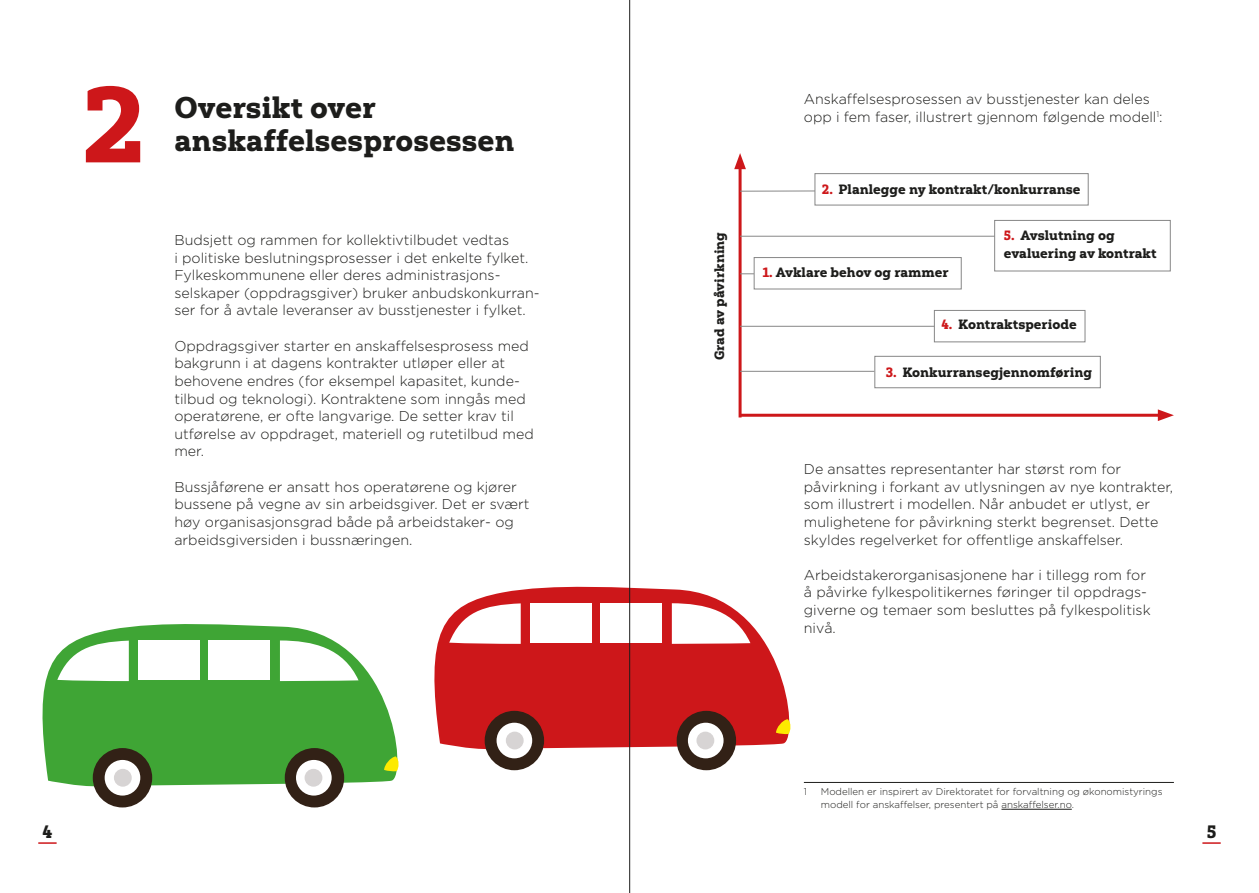
<style>
.page{position:relative;width:1259px;height:893px;background:#fff}
.page>*{position:absolute;margin:0;border:0;box-sizing:border-box;transform-origin:0 0}
.t1{font:900 expanded 107.4px "Yorkten Slab";color:#cd171a}
.t2{font:30px "Yorkten Slab Nor Bla";color:#1d1d1b}
.t3{font:18px "Yorkten Slab Nor Bla";color:#1d1d1b}
.t4{font:300 14.25px/17.7px "Gotham";color:#1d1d1b}
.t5{font:13.5px/18px "Yorkten Slab Nor Bla";color:#1d1d1b}
.t6{font:300 9.75px/12.8px "Gotham";color:#1d1d1b}
.s1{color:#cd171a}
</style>
<div class="page">
<svg style="left:38px;top:842px;width:19px;height:2px"></svg>
<svg style="left:1202px;top:842px;width:18px;height:2px"></svg>
<svg style="left:42px;top:624px;width:356px;height:163px;background:#5bb252"></svg>
<svg style="left:57px;top:641px;width:72px;height:40px"></svg>
<svg style="left:280px;top:640px;width:78px;height:41px"></svg>
<div style="left:208px;top:640px;width:62px;height:40px;background:#fff"></div>
<div style="left:139px;top:640px;width:61px;height:40px;background:#fff"></div>
<svg style="left:384px;top:756px;width:15px;height:15px"></svg>
<div style="left:285px;top:748px;width:59px;height:59px;background:#322116;border-radius:50%"></div>
<div style="left:296px;top:760px;width:36px;height:36px;background:#fff;border-radius:50%"></div>
<div style="left:304px;top:769px;width:18px;height:18px;background:#d7d4d4;border-radius:50%"></div>
<div style="left:93px;top:748px;width:59px;height:59px;background:#322116;border-radius:50%"></div>
<div style="left:105px;top:760px;width:35px;height:36px;background:#fff;border-radius:50%"></div>
<div style="left:114px;top:769px;width:18px;height:18px;background:#d7d4d4;border-radius:50%"></div>
<svg style="left:434px;top:583px;width:356px;height:167px;fill:#cd171a"></svg>
<svg style="left:449px;top:603px;width:72px;height:41px"></svg>
<svg style="left:672px;top:603px;width:78px;height:41px"></svg>
<div style="left:600px;top:603px;width:62px;height:40px;background:#fff"></div>
<div style="left:530px;top:603px;width:62px;height:40px;background:#fff"></div>
<svg style="left:776px;top:719px;width:15px;height:15px"></svg>
<div style="left:676px;top:711px;width:60px;height:59px;background:#322116;border-radius:50%"></div>
<div style="left:688px;top:723px;width:35px;height:35px;background:#fff;border-radius:50%"></div>
<div style="left:696px;top:732px;width:18px;height:17px;background:#d7d4d4;border-radius:50%"></div>
<div style="left:485px;top:711px;width:59px;height:59px;background:#322116;border-radius:50%"></div>
<div style="left:496px;top:723px;width:36px;height:35px;background:#fff;border-radius:50%"></div>
<div style="left:506px;top:732px;width:17px;height:17px;background:#d7d4d4;border-radius:50%"></div>
<hr style="left:804px;top:782px;width:370px;height:1px;background:#1d1d1b">
<hr style="left:1001px;top:809px;width:70px;height:1px;background:#1d1d1b">
<hr style="left:738px;top:163px;width:3px;height:254px;background:#cd171a">
<svg style="left:734px;top:153px;width:12px;height:16px"></svg>
<hr style="left:740px;top:191px;width:79px;height:1px;background:#878787">
<hr style="left:740px;top:371px;width:134px;height:1px;background:#878787">
<hr style="left:740px;top:326px;width:202px;height:1px;background:#878787">
<svg style="left:740px;top:274px;width:14px;height:1px"></svg>
<hr style="left:740px;top:236px;width:272px;height:1px;background:#878787">
<div style="left:814px;top:173px;width:274px;height:32px;background:#fff;border:1px solid #878787"></div>
<div style="left:754px;top:257px;width:207px;height:32px;background:#fff;border:1px solid #878787"></div>
<div style="left:994px;top:220px;width:176px;height:51px;background:#fff;border:1px solid #878787"></div>
<div style="left:934px;top:310px;width:151px;height:32px;background:#fff;border:1px solid #878787"></div>
<div style="left:874px;top:356px;width:226px;height:32px;background:#fff;border:1px solid #878787"></div>
<hr style="left:740px;top:414px;width:423px;height:3px;background:#cd171a">
<svg style="left:1157px;top:409px;width:17px;height:12px"></svg>
<hr style="left:629px;top:0;width:1px;height:893px;background:#1d1d1b">
<h1 class="t1" style="left:81px;top:58px;width:66px">2</h1>
<h2 class="t2" style="left:174px;top:88px;width:203px">Oversikt over</h2>
<h2 class="t2" style="left:174px;top:121px;width:342px">anskaffelsesprosessen</h2>
<p class="t4" style="left:174px;top:231px;width:367px">Budsjett og rammen for kollektivtilbudet vedtas<br>i politiske beslutningsprosesser i det enkelte fylket.<br>Fylkeskommunene eller deres administrasjons&shy;selskaper (oppdragsgiver) bruker anbudskonkurran&shy;ser for å avtale leveranser av busstjenester i fylket.</p>
<p class="t4" style="left:174px;top:337px;width:361px">Oppdragsgiver starter en anskaffelsesprosess med bakgrunn i at dagens kontrakter utløper eller at behovene endres (for eksempel kapasitet, kunde&shy;tilbud og teknologi). Kontraktene som inngås med operatørene, er ofte langvarige. De setter krav til utførelse av oppdraget, materiell og rutetilbud med mer.</p>
<p class="t4" style="left:174px;top:478px;width:356px">Bussjåførene er ansatt hos operatørene og kjører bussene på vegne av sin arbeidsgiver. Det er svært høy organisasjonsgrad både på arbeidstaker- og arbeidsgiversiden i bussnæringen.</p>
<p class="t5" style="left:710px;top:360px;width:130px;rotate:-90deg">Grad av påvirkning</p>
<p class="t4" style="left:804px;top:90px;width:360px">Anskaffelsesprosessen av busstjenester kan deles opp i fem faser, illustrert gjennom følgende modell<sup>1</sup>:</p>
<p class="t5" style="left:822px;top:180px;width:260px"><span class="s1">2.</span> Planlegge ny kontrakt/konkurranse</p>
<p class="t5" style="left:762px;top:263px;width:188px"><span class="s1">1.</span> Avklare behov og rammer</p>
<p class="t5" style="left:1003px;top:227px;width:154px"><span class="s1">5.</span> Avslutning og evaluering av kontrakt</p>
<p class="t5" style="left:941px;top:315px;width:137px"><span class="s1">4.</span> Kontraktsperiode</p>
<p class="t5" style="left:885px;top:363px;width:208px"><span class="s1">3.</span> Konkurransegjennomføring</p>
<p class="t4" style="left:804px;top:460px;width:371px">De ansattes representanter har størst rom for påvirkning i forkant av utlysningen av nye kontrakter, som illustrert i modellen. Når anbudet er utlyst, er mulighetene for påvirkning sterkt begrenset. Dette skyldes regelverket for offentlige anskaffelser.</p>
<p class="t4" style="left:804px;top:566px;width:348px">Arbeidstakerorganisasjonene har i tillegg rom for å påvirke fylkespolitikernes føringer til oppdrags&shy;giverne og temaer som besluttes på fylkespolitisk nivå.</p>
<p class="t6" style="left:804px;top:785px;width:5px">1</p>
<p class="t6" style="left:821px;top:785px;width:343px">Modellen er inspirert av Direktoratet for forvaltning og økonomistyrings modell for anskaffelser, presentert på anskaffelser.no.</p>
<p class="t3" style="left:43px;top:820px;width:11px">4</p>
<p class="t3" style="left:1206px;top:820px;width:11px">5</p>
</div>
